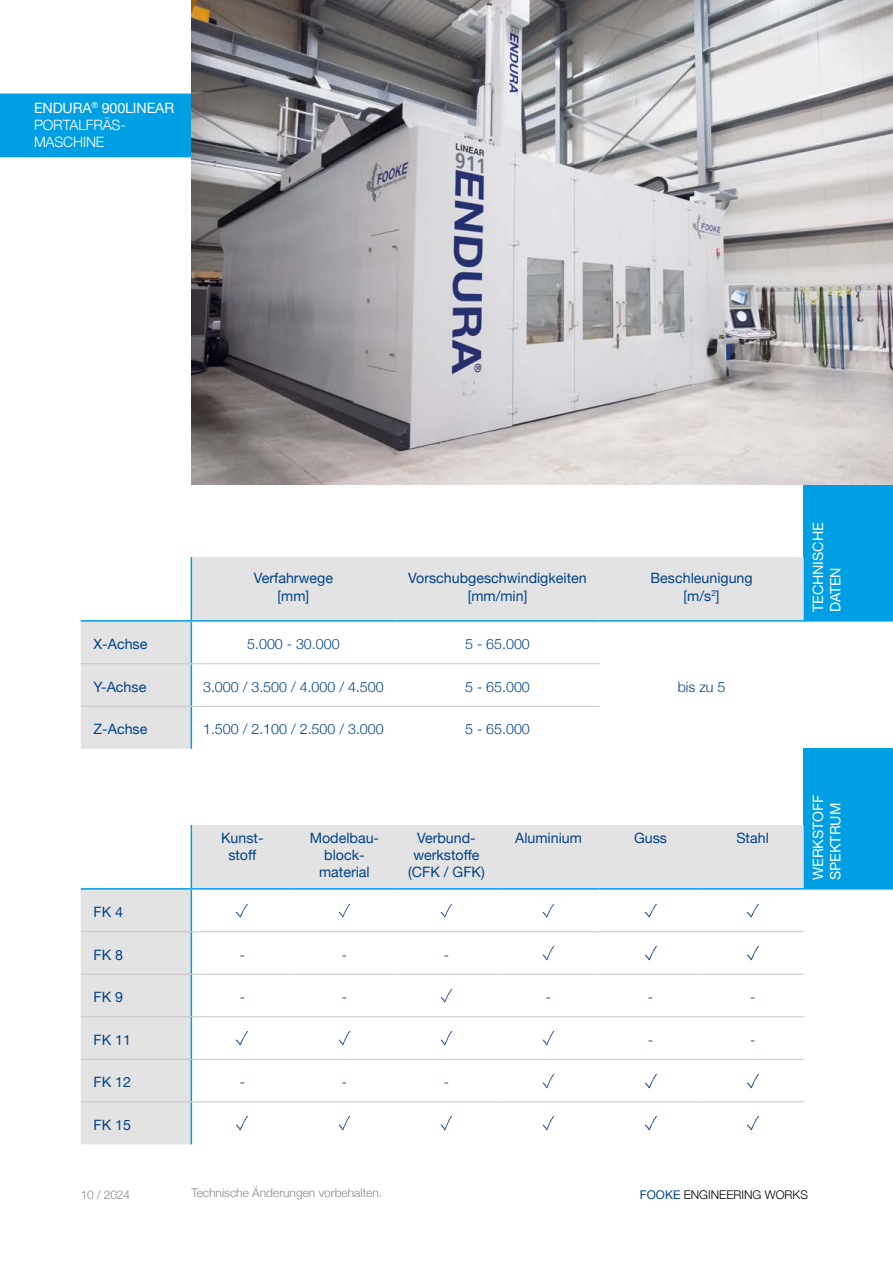
<style>
.page{position:relative;width:893px;height:1263px;background:#fff}
.page>*{position:absolute;margin:0;border:0;box-sizing:border-box;transform-origin:0 0}
.t1{font:14.25px/17.1px "Helvetica Neue";color:#004289;text-align:center}
.t2{font:300 14.25px "Helvetica Neue";color:#004289}
.t3{font:300 14.25px/17.1px "Helvetica Neue";letter-spacing:-.01em;color:#fff}
.t4{font:14.25px/17.1px "Helvetica Neue";color:#fff}
.t5{font:300 12px "Helvetica Neue";color:#878787}
.t6{font:300 12px "Helvetica Neue";color:#000}
.s1{font-weight:400}
.s2{font-weight:400;color:#004289}
</style>
<div class="page">
<div style="left:0;top:94px;width:191px;height:63px;background:#009fe3"></div>
<div style="left:804px;top:485px;width:89px;height:136px;background:#009fe3"></div>
<svg style="left:81px;top:557px;width:723px;height:192px"></svg>
<hr style="left:191px;top:620px;width:204px;height:2px;background:#009fe3">
<hr style="left:395px;top:620px;width:205px;height:2px;background:#009fe3">
<hr style="left:600px;top:620px;width:204px;height:2px;background:#009fe3">
<hr style="left:191px;top:622px;width:1px;height:41px;background:#009fe3">
<hr style="left:191px;top:664px;width:1px;height:42px;background:#009fe3">
<hr style="left:191px;top:707px;width:1px;height:42px;background:#009fe3">
<hr style="left:81px;top:663px;width:110px;height:1px;background:#c6c6c6">
<hr style="left:191px;top:663px;width:204px;height:1px;background:#c6c6c6">
<hr style="left:395px;top:663px;width:205px;height:1px;background:#c6c6c6">
<hr style="left:81px;top:706px;width:110px;height:1px;background:#c6c6c6">
<hr style="left:191px;top:706px;width:204px;height:1px;background:#c6c6c6">
<hr style="left:395px;top:706px;width:205px;height:1px;background:#c6c6c6">
<hr style="left:191px;top:557px;width:1px;height:63px;background:#009fe3">
<hr style="left:81px;top:620px;width:110px;height:2px;background:#009fe3">
<hr style="left:804px;top:620px;width:89px;height:2px;background:#009fe3">
<div style="left:804px;top:748px;width:89px;height:141px;background:#009fe3"></div>
<svg style="left:81px;top:825px;width:723px;height:319px"></svg>
<hr style="left:191px;top:888px;width:102px;height:1px;background:#009fe3">
<hr style="left:293px;top:888px;width:102px;height:1px;background:#009fe3">
<hr style="left:395px;top:888px;width:102px;height:1px;background:#009fe3">
<hr style="left:497px;top:888px;width:103px;height:1px;background:#009fe3">
<hr style="left:600px;top:888px;width:102px;height:1px;background:#009fe3">
<hr style="left:702px;top:888px;width:102px;height:1px;background:#009fe3">
<hr style="left:191px;top:889px;width:1px;height:42px;background:#009fe3">
<hr style="left:191px;top:932px;width:1px;height:42px;background:#009fe3">
<hr style="left:191px;top:975px;width:1px;height:41px;background:#009fe3">
<hr style="left:191px;top:1060px;width:1px;height:41px;background:#009fe3">
<hr style="left:191px;top:1102px;width:1px;height:42px;background:#009fe3">
<hr style="left:81px;top:931px;width:110px;height:1px;background:#c6c6c6">
<hr style="left:191px;top:931px;width:102px;height:1px;background:#c6c6c6">
<hr style="left:293px;top:931px;width:102px;height:1px;background:#c6c6c6">
<hr style="left:395px;top:931px;width:102px;height:1px;background:#c6c6c6">
<hr style="left:497px;top:931px;width:103px;height:1px;background:#c6c6c6">
<hr style="left:600px;top:931px;width:102px;height:1px;background:#c6c6c6">
<hr style="left:702px;top:931px;width:102px;height:1px;background:#c6c6c6">
<hr style="left:191px;top:1016px;width:102px;height:1px;background:#c6c6c6">
<hr style="left:293px;top:1016px;width:102px;height:1px;background:#c6c6c6">
<hr style="left:395px;top:1016px;width:102px;height:1px;background:#c6c6c6">
<hr style="left:497px;top:1016px;width:103px;height:1px;background:#c6c6c6">
<hr style="left:600px;top:1016px;width:102px;height:1px;background:#c6c6c6">
<hr style="left:702px;top:1016px;width:102px;height:1px;background:#c6c6c6">
<hr style="left:191px;top:1059px;width:102px;height:1px;background:#c6c6c6">
<hr style="left:293px;top:1059px;width:102px;height:1px;background:#c6c6c6">
<hr style="left:395px;top:1059px;width:102px;height:1px;background:#c6c6c6">
<hr style="left:497px;top:1059px;width:103px;height:1px;background:#c6c6c6">
<hr style="left:600px;top:1059px;width:102px;height:1px;background:#c6c6c6">
<hr style="left:702px;top:1059px;width:102px;height:1px;background:#c6c6c6">
<hr style="left:191px;top:1101px;width:102px;height:1px;background:#c6c6c6">
<hr style="left:293px;top:1101px;width:102px;height:1px;background:#c6c6c6">
<hr style="left:395px;top:1101px;width:102px;height:1px;background:#c6c6c6">
<hr style="left:497px;top:1101px;width:103px;height:1px;background:#c6c6c6">
<hr style="left:600px;top:1101px;width:102px;height:1px;background:#c6c6c6">
<hr style="left:702px;top:1101px;width:102px;height:1px;background:#c6c6c6">
<hr style="left:191px;top:825px;width:1px;height:63px;background:#009fe3">
<hr style="left:81px;top:888px;width:110px;height:1px;background:#009fe3">
<hr style="left:81px;top:974px;width:110px;height:1px;background:#c6c6c6">
<hr style="left:191px;top:974px;width:102px;height:1px;background:#c6c6c6">
<hr style="left:293px;top:974px;width:102px;height:1px;background:#c6c6c6">
<hr style="left:395px;top:974px;width:102px;height:1px;background:#c6c6c6">
<hr style="left:497px;top:974px;width:103px;height:1px;background:#c6c6c6">
<hr style="left:600px;top:974px;width:102px;height:1px;background:#c6c6c6">
<hr style="left:702px;top:974px;width:102px;height:1px;background:#c6c6c6">
<hr style="left:81px;top:1016px;width:110px;height:1px;background:#c6c6c6">
<hr style="left:81px;top:1059px;width:110px;height:1px;background:#c6c6c6">
<hr style="left:81px;top:1101px;width:110px;height:1px;background:#c6c6c6">
<hr style="left:191px;top:1017px;width:1px;height:42px;background:#009fe3">
<img style="left:235px;top:903px;width:15px;height:15px">
<img style="left:337px;top:903px;width:15px;height:15px">
<img style="left:439px;top:903px;width:15px;height:15px">
<img style="left:541px;top:903px;width:15px;height:15px">
<img style="left:643px;top:903px;width:15px;height:15px">
<img style="left:745px;top:903px;width:15px;height:15px">
<img style="left:541px;top:945px;width:15px;height:15px">
<img style="left:643px;top:945px;width:15px;height:15px">
<img style="left:745px;top:945px;width:15px;height:15px">
<img style="left:439px;top:988px;width:15px;height:15px">
<img style="left:235px;top:1030px;width:15px;height:15px">
<img style="left:337px;top:1030px;width:15px;height:15px">
<img style="left:439px;top:1030px;width:15px;height:15px">
<img style="left:541px;top:1030px;width:15px;height:15px">
<img style="left:541px;top:1073px;width:15px;height:15px">
<img style="left:643px;top:1073px;width:15px;height:15px">
<img style="left:745px;top:1073px;width:15px;height:15px">
<img style="left:235px;top:1116px;width:15px;height:15px">
<img style="left:337px;top:1116px;width:15px;height:15px">
<img style="left:439px;top:1116px;width:15px;height:15px">
<img style="left:541px;top:1116px;width:15px;height:15px">
<img style="left:643px;top:1116px;width:15px;height:15px">
<img style="left:745px;top:1116px;width:15px;height:15px">
<img style="left:191px;top:0;width:702px;height:485px">
<p class="t3" style="left:34px;top:98px;width:142px"><span class="s1">ENDURA</span><sup>®</sup> <span class="s1">900LINEAR<br></span>PORTALFRÄS-<br>MASCHINE</p>
<p class="t1" style="left:254px;top:571px;width:81px">Verfahrwege [mm]</p>
<p class="t1" style="left:408px;top:571px;width:180px">Vorschubgeschwindigkeiten [mm/min]</p>
<p class="t1" style="left:651px;top:571px;width:104px">Beschleunigung [m/s<sup>2</sup>]</p>
<p class="t1" style="left:94px;top:636px;width:55px">X-Achse</p>
<p class="t2" style="left:247px;top:633px;width:94px">5.000 - 30.000</p>
<p class="t2" style="left:465px;top:633px;width:66px">5 - 65.000</p>
<p class="t1" style="left:94px;top:679px;width:54px">Y-Achse</p>
<p class="t2" style="left:203px;top:675px;width:182px">3.000 / 3.500 / 4.000 / 4.500</p>
<p class="t2" style="left:465px;top:675px;width:66px">5 - 65.000</p>
<p class="t2" style="left:678px;top:675px;width:49px">bis zu 5</p>
<p class="t1" style="left:94px;top:721px;width:55px">Z-Achse</p>
<p class="t2" style="left:203px;top:718px;width:182px">1.500 / 2.100 / 2.500 / 3.000</p>
<p class="t2" style="left:465px;top:718px;width:66px">5 - 65.000</p>
<p class="t1" style="left:221px;top:830px;width:44px">Kunst&shy;stoff</p>
<p class="t1" style="left:310px;top:830px;width:71px">Modelbau&shy;block&shy;material</p>
<p class="t1" style="left:408px;top:830px;width:78px">Verbund&shy;werkstoffe (CFK / GFK)</p>
<p class="t1" style="left:515px;top:830px;width:68px">Aluminium</p>
<p class="t1" style="left:634px;top:830px;width:34px">Guss</p>
<p class="t1" style="left:736px;top:830px;width:34px">Stahl</p>
<p class="t1" style="left:94px;top:904px;width:31px">FK 4</p>
<p class="t1" style="left:94px;top:947px;width:31px">FK 8</p>
<p class="t2" style="left:240px;top:943px;width:7px">-</p>
<p class="t2" style="left:342px;top:943px;width:7px">-</p>
<p class="t2" style="left:444px;top:943px;width:7px">-</p>
<p class="t1" style="left:94px;top:989px;width:31px">FK 9</p>
<p class="t2" style="left:240px;top:986px;width:7px">-</p>
<p class="t2" style="left:342px;top:986px;width:7px">-</p>
<p class="t2" style="left:546px;top:986px;width:7px">-</p>
<p class="t2" style="left:648px;top:986px;width:7px">-</p>
<p class="t2" style="left:750px;top:986px;width:7px">-</p>
<p class="t1" style="left:94px;top:1032px;width:39px">FK 11</p>
<p class="t2" style="left:648px;top:1028px;width:7px">-</p>
<p class="t2" style="left:750px;top:1028px;width:7px">-</p>
<p class="t1" style="left:94px;top:1074px;width:39px">FK 12</p>
<p class="t2" style="left:240px;top:1071px;width:7px">-</p>
<p class="t2" style="left:342px;top:1071px;width:7px">-</p>
<p class="t2" style="left:444px;top:1071px;width:7px">-</p>
<p class="t1" style="left:94px;top:1117px;width:39px">FK 15</p>
<p class="t4" style="left:810px;top:612px;width:91px;rotate:-90deg">TECHNISCHE<br>DATEN</p>
<p class="t4" style="left:810px;top:880px;width:87px;rotate:-90deg">WERKSTOFF<br>SPEKTRUM</p>
<p class="t5" style="left:81px;top:1185px;width:51px">10 / 2024</p>
<p class="t5" style="left:191px;top:1183px;width:192px">Technische Änderungen vorbehalten.</p>
<p class="t6" style="left:640px;top:1185px;width:170px"><span class="s2">FOOKE</span> ENGINEERING WORKS</p>
</div>
